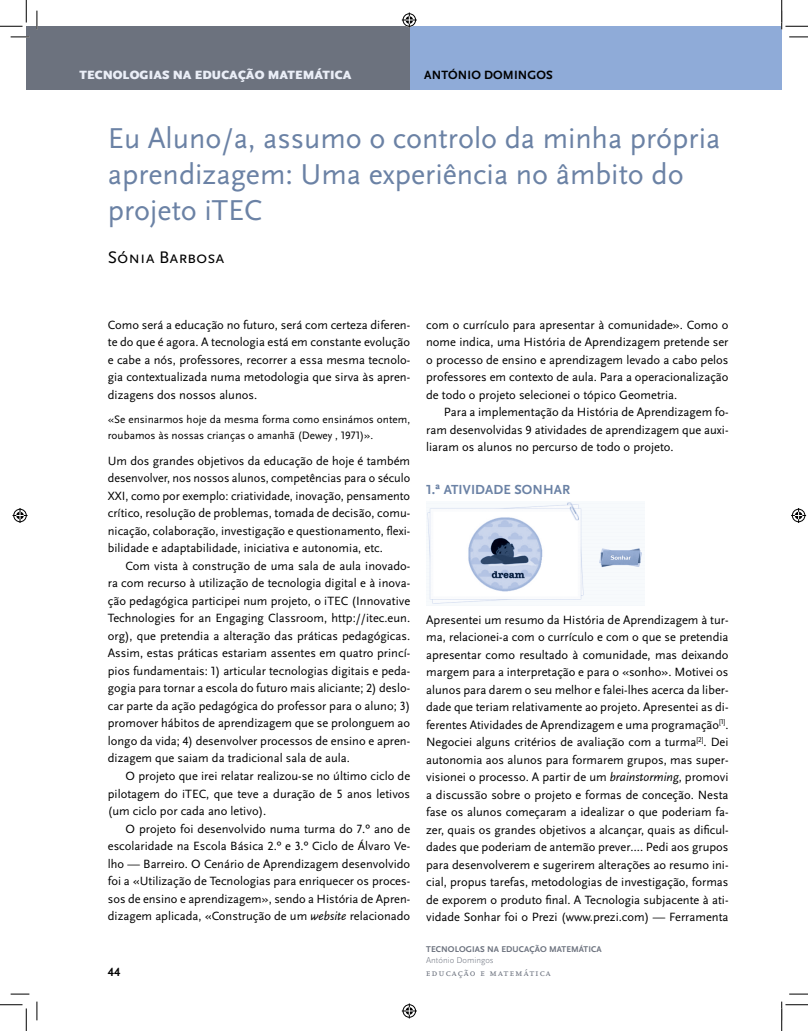
<style>
.page{position:relative;width:808px;height:1031px;background:#fff}
.page>*{position:absolute;margin:0;border:0;box-sizing:border-box;transform-origin:0 0}
.t1{font:30px/36px "Scala Sans Pro";color:#6b82a5}
.t2{font:17.5px "Scala Sans Pro";color:#000}
.t3{font:700 13.75px "Scala Sans Pro";letter-spacing:.01em;color:#6b82a5}
.t4{font:12.5px/17.5px "Scala Sans Pro";color:#000;text-align:justify}
.t5{font:900 12.5px "Scala Sans Pro";letter-spacing:.01em;color:#eaeef7}
.t6{font:700 12.5px "Scala Sans Pro";letter-spacing:.01em;color:#000}
.t7{font:12.5px "Scala Sans Bold SC";color:#000}
.t8{font:11.25px/15.6px "Scala Sans Pro";color:#000}
.t9{font:10px "Scala Caps";letter-spacing:.1em;color:#6c727e}
.t10{font:700 8.75px "Scala Sans Pro";letter-spacing:.01em;color:#6c727e}
.t11{font:300 8.75px "Scala Sans Pro";color:#6c727e}
.s1{font-style:italic}
</style>
<div class="page">
<div style="left:26px;top:26px;width:384px;height:64px;background:#6c727e"></div>
<div style="left:410px;top:26px;width:371px;height:64px;background:#8fabd8"></div>
<img style="left:427px;top:502px;width:215px;height:102px">
<svg style="left:11px;top:36px;width:18px;height:2px"></svg>
<svg style="left:789px;top:36px;width:18px;height:2px"></svg>
<svg style="left:11px;top:993px;width:18px;height:1px"></svg>
<svg style="left:789px;top:993px;width:18px;height:1px"></svg>
<svg style="left:36px;top:11px;width:2px;height:18px"></svg>
<svg style="left:36px;top:1001px;width:2px;height:19px"></svg>
<svg style="left:0;top:0;width:27px;height:27px"></svg>
<svg style="left:0;top:1004px;width:27px;height:26px"></svg>
<svg style="left:781px;top:0;width:26px;height:29px"></svg>
<svg style="left:781px;top:1001px;width:26px;height:29px"></svg>
<svg style="left:401px;top:13px;width:15px;height:15px"></svg>
<svg style="left:401px;top:1003px;width:15px;height:15px"></svg>
<svg style="left:13px;top:508px;width:15px;height:15px"></svg>
<svg style="left:791px;top:508px;width:14px;height:15px"></svg>
<p class="t5" style="left:79px;top:68px;width:273px">TECNOLOGIAS NA EDUCAÇÃO MATEMÁTICA</p>
<p class="t6" style="left:424px;top:68px;width:130px">ANTÓNIO DOMINGOS</p>
<h1 class="t1" style="left:108px;top:120px;width:613px">Eu Aluno/a, assumo o controlo da minha própria aprendizagem: Uma experiência no âmbito do projeto iTEC</h1>
<h2 class="t2" style="left:108px;top:247px;width:118px">Sónia Barbosa</h2>
<p class="t4" style="left:108px;top:315px;width:304px">Como será a educação no futuro, será com certeza diferen&shy;te do que é agora. A tecnologia está em constante evolução e cabe a nós, professores, recorrer a essa mesma tecnolo&shy;gia contextualizada numa metodologia que sirva às apren&shy;dizagens dos nossos alunos.</p>
<p class="t8" style="left:108px;top:411px;width:304px">«Se ensinarmos hoje da mesma forma como ensinámos ontem, roubamos às nossas crianças o amanhã (Dewey , 1971)».</p>
<p class="t4" style="left:108px;top:452px;width:304px">Um dos grandes objetivos da educação de hoje é também desenvolver, nos nossos alunos, competências para o século XXI, como por exemplo: criatividade, inovação, pensamento crítico, resolução de problemas, tomada de decisão, comu&shy;nicação, colaboração, investigação e questionamento, flexi&shy;bilidade e adaptabilidade, iniciativa e autonomia, etc.</p>
<p class="t4" style="left:108px;top:557px;width:304px;text-indent:18px">Com vista à construção de uma sala de aula inovado&shy;ra com recurso à utilização de tecnologia digital e à inova&shy;ção pedagógica participei num projeto, o iTEC (Innovative Technologies for an Engaging Classroom, http://itec.eun. org), que pretendia a alteração das práticas pedagógicas.<br>Assim, estas práticas estariam assentes em quatro princí&shy;pios fundamentais: 1) articular tecnologias digitais e peda&shy;gogia para tornar a escola do futuro mais aliciante; 2) deslo&shy;car parte da ação pedagógica do professor para o aluno; 3) promover hábitos de aprendizagem que se prolonguem ao longo da vida; 4) desenvolver processos de ensino e apren&shy;dizagem que saiam da tradicional sala de aula.</p>
<p class="t4" style="left:108px;top:767px;width:304px;text-indent:18px">O projeto que irei relatar realizou-se no último ciclo de pilotagem do iTEC, que teve a duração de 5 anos letivos (um ciclo por cada ano letivo).</p>
<p class="t4" style="left:108px;top:819px;width:304px;text-indent:18px">O projeto foi desenvolvido numa turma do 7.º ano de escolaridade na Escola Básica 2.º e 3.º Ciclo de Álvaro Ve&shy;lho — Barreiro. O Cenário de Aprendizagem desenvolvido foi a «Utilização de Tecnologias para enriquecer os proces&shy;sos de ensino e aprendizagem», sendo a História de Apren&shy;dizagem aplicada, «Construção de um <span class="s1">website</span> relacionado</p>
<p class="t4" style="left:426px;top:315px;width:304px">com o currículo para apresentar à comunidade». Como o nome indica, uma História de Aprendizagem pretende ser o processo de ensino e aprendizagem levado a cabo pelos professores em contexto de aula. Para a operacionalização de todo o projeto selecionei o tópico Geometria.</p>
<p class="t4" style="left:426px;top:403px;width:304px;text-indent:18px">Para a implementação da História de Aprendizagem fo&shy;ram desenvolvidas 9 atividades de aprendizagem que auxi&shy;liaram os alunos no percurso de todo o projeto.</p>
<p class="t3" style="left:426px;top:481px;width:145px">1.ª ATIVIDADE SONHAR</p>
<p class="t4" style="left:426px;top:610px;width:304px">Apresentei um resumo da História de Aprendizagem à tur&shy;ma, relacionei-a com o currículo e com o que se pretendia apresentar como resultado à comunidade, mas deixando margem para a interpretação e para o «sonho». Motivei os alunos para darem o seu melhor e falei-lhes acerca da liber&shy;dade que teriam relativamente ao projeto. Apresentei as di&shy;ferentes Atividades de Aprendizagem e uma programação<sup>[1]</sup>.<br>Negociei alguns critérios de avaliação com a turma<sup>[2]</sup>. Dei autonomia aos alunos para formarem grupos, mas super&shy;visionei o processo. A partir de um <span class="s1">brainstorming</span>, promovi a discussão sobre o projeto e formas de conceção. Nesta fase os alunos começaram a idealizar o que poderiam fa&shy;zer, quais os grandes objetivos a alcançar, quais as dificul&shy;dades que poderiam de antemão prever…. Pedi aos grupos para desenvolverem e sugerirem alterações ao resumo ini&shy;cial, propus tarefas, metodologias de investigação, formas de exporem o produto final. A Tecnologia subjacente à ati&shy;vidade Sonhar foi o Prezi (www.prezi.com) — Ferramenta</p>
<p class="t10" style="left:426px;top:944px;width:177px">TECNOLOGIAS NA EDUCAÇÃO MATEMÁTICA</p>
<p class="t11" style="left:426px;top:954px;width:69px">António Domingos</p>
<p class="t7" style="left:108px;top:965px;width:14px">44</p>
<p class="t9" style="left:425px;top:967px;width:126px">educação e matemática</p>
</div>
